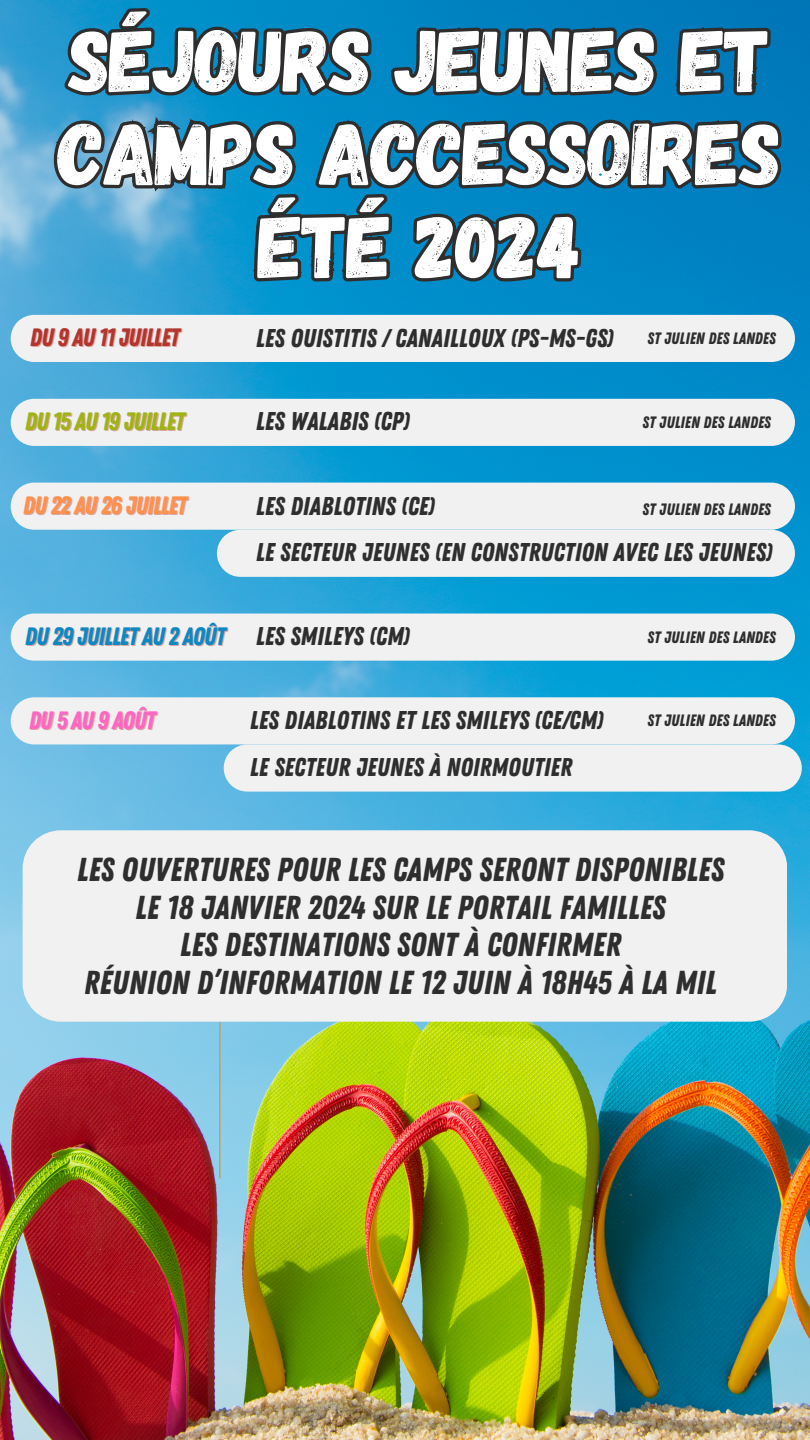
<style>
.page{position:relative;width:810px;height:1440px;background:#fff}
.page>*{position:absolute;margin:0;border:0;box-sizing:border-box;transform-origin:0 0}
.t1{font:88px "Gagalin";letter-spacing:-.02em;color:#fff}
.t2{font:33.2px "Zing Rust Base";color:#2e2e2e}
.t3{font:25.7px "Zing Rust Base";color:#2e2e2e}
.t4{font:25.2px "Zing Rust Base";letter-spacing:-.04em;color:#0e88c1}
.t5{font:25.2px "Zing Rust Base";letter-spacing:-.04em;color:#9fb413}
.t6{font:25.2px "Zing Rust Base";letter-spacing:-.04em;color:#ff914d}
.t7{font:25.2px "Zing Rust Base";letter-spacing:-.04em;color:#b4352d}
.t8{font:25.2px "Zing Rust Base";letter-spacing:-.04em;color:#ff66c4}
.t9{font:16.5px "Zing Rust Base";color:#2e2e2e}
</style>
<div class="page">
<img style="left:0;top:0;width:810px;height:1440px">
<hr style="left:219px;top:1022px;width:2px;height:157px;background:#c29f68">
<svg style="left:9px;top:0;width:780px;height:627px;background:#2188b7"></svg>
<svg style="left:240px;top:0;width:375px;height:314px;background:#146184"></svg>
<div style="left:23px;top:830px;width:764px;height:192px;background:#f1f1f1"></div>
<div style="left:11px;top:315px;width:784px;height:47px;background:#f1f1f1"></div>
<div style="left:11px;top:399px;width:784px;height:47px;background:#f1f1f1"></div>
<svg style="left:11px;top:483px;width:784px;height:94px"></svg>
<div style="left:11px;top:614px;width:784px;height:47px;background:#f1f1f1"></div>
<svg style="left:11px;top:697px;width:791px;height:95px"></svg>
<p class="t1" style="left:69px;top:4px;width:704px">SÉJOURS JEUNES ET</p>
<p class="t1" style="left:58px;top:97px;width:725px">CAMPS ACCESSOIRES</p>
<p class="t1" style="left:258px;top:190px;width:325px">ÉTÉ 2024</p>
<p class="t7" style="left:30px;top:323px;width:151px">DU 9 AU 11 JUILLET</p>
<p class="t3" style="left:256px;top:323px;width:359px">LES OUISTITIS / CANAILLOUX (PS-MS-GS)</p>
<p class="t5" style="left:25px;top:407px;width:161px">DU 15 AU 19 JUILLET</p>
<p class="t3" style="left:256px;top:407px;width:155px">LES WALABIS (CP)</p>
<p class="t9" style="left:647px;top:329px;width:130px">ST JULIEN DES LANDES</p>
<p class="t9" style="left:643px;top:413px;width:130px">ST JULIEN DES LANDES</p>
<p class="t6" style="left:23px;top:491px;width:165px">DU 22 AU 26 JUILLET</p>
<p class="t3" style="left:256px;top:491px;width:181px">LES DIABLOTINS (CE)</p>
<p class="t3" style="left:256px;top:537px;width:518px">LE SECTEUR JEUNES (EN CONSTRUCTION AVEC LES JEUNES)</p>
<p class="t9" style="left:643px;top:499px;width:130px">ST JULIEN DES LANDES</p>
<p class="t4" style="left:25px;top:621px;width:202px">DU 29 JUILLET AU 2 AOÛT</p>
<p class="t3" style="left:256px;top:621px;width:156px">LES SMILEYS (CM)</p>
<p class="t8" style="left:29px;top:705px;width:128px">DU 5 AU 9 AOÛT</p>
<p class="t3" style="left:250px;top:705px;width:355px">LES DIABLOTINS ET LES SMILEYS (CE/CM)</p>
<p class="t3" style="left:250px;top:752px;width:324px">LE SECTEUR JEUNES À NOIRMOUTIER</p>
<p class="t9" style="left:647px;top:628px;width:130px">ST JULIEN DES LANDES</p>
<p class="t9" style="left:647px;top:710px;width:130px">ST JULIEN DES LANDES</p>
<p class="t2" style="left:77px;top:850px;width:649px">LES OUVERTURES POUR LES CAMPS SERONT DISPONIBLES</p>
<p class="t2" style="left:135px;top:888px;width:532px">LE 18 JANVIER 2024 SUR LE PORTAIL FAMILLES</p>
<p class="t2" style="left:180px;top:926px;width:443px">LES DESTINATIONS SONT À CONFIRMER</p>
<p class="t2" style="left:84px;top:964px;width:635px">RÉUNION D’INFORMATION LE 12 JUIN À 18H45 À LA MIL</p>
</div>
